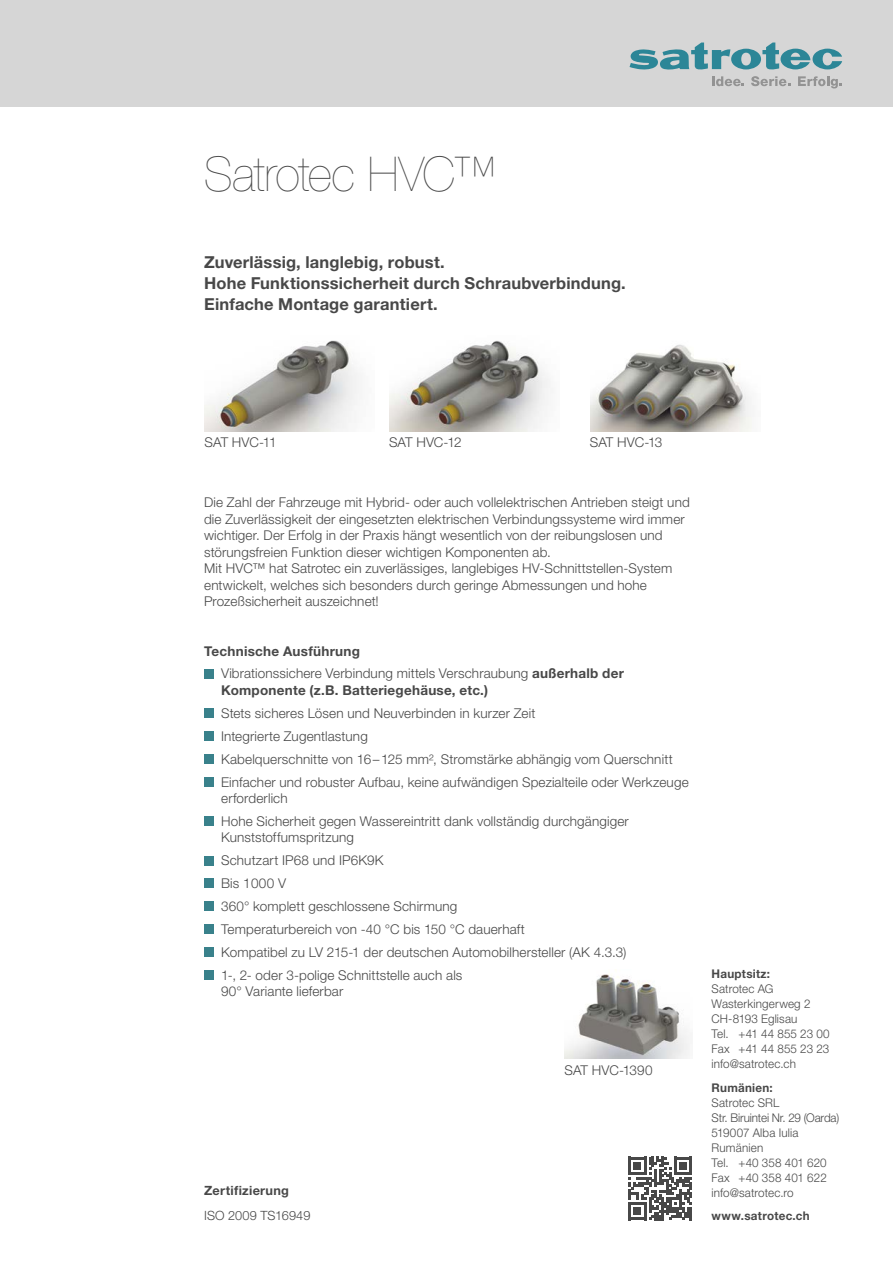
<style>
.page{position:relative;width:893px;height:1263px;background:#fff}
.page>*{position:absolute;margin:0;border:0;box-sizing:border-box;transform-origin:0 0}
.t1{font:200 48px "Helvetica Neue";letter-spacing:-.02em;color:#484848}
.t2{font:700 16.5px/21px "Helvetica Neue";letter-spacing:.01em;color:#484848}
.t3{font:300 13.5px/23px "Helvetica Neue";letter-spacing:.01em;color:#484848}
.t4{font:700 13.5px "Helvetica Neue";letter-spacing:.02em;color:#484848}
.t5{font:700 12.75px "Helvetica Neue";letter-spacing:.02em;color:#484848}
.t6{font:300 12.75px "Helvetica Neue";letter-spacing:.005em;color:#484848}
.t7{font:300 12px/15px "Helvetica Neue";letter-spacing:.01em;color:#484848}
.t8{font:700 12px "Helvetica Neue";letter-spacing:.025em;color:#484848}
.s1{font-weight:700}
</style>
<div class="page">
<div style="left:0;top:0;width:893px;height:106px;background:#d6d6d6"></div>
<svg style="left:630px;top:43px;width:212px;height:45px"></svg>
<div style="left:204px;top:669px;width:10px;height:9px;background:#39818b"></div>
<div style="left:204px;top:708px;width:10px;height:10px;background:#39818b"></div>
<div style="left:204px;top:731px;width:10px;height:10px;background:#39818b"></div>
<div style="left:204px;top:754px;width:10px;height:10px;background:#39818b"></div>
<div style="left:204px;top:777px;width:10px;height:9px;background:#39818b"></div>
<div style="left:204px;top:816px;width:10px;height:10px;background:#39818b"></div>
<div style="left:204px;top:856px;width:10px;height:9px;background:#39818b"></div>
<div style="left:204px;top:878px;width:10px;height:10px;background:#39818b"></div>
<div style="left:204px;top:901px;width:10px;height:10px;background:#39818b"></div>
<div style="left:204px;top:924px;width:10px;height:10px;background:#39818b"></div>
<div style="left:204px;top:947px;width:10px;height:10px;background:#39818b"></div>
<div style="left:204px;top:970px;width:10px;height:10px;background:#39818b"></div>
<svg style="left:628px;top:1157px;width:64px;height:63px"></svg>
<img style="left:564px;top:974px;width:126px;height:85px">
<img style="left:204px;top:340px;width:155px;height:92px">
<img style="left:389px;top:340px;width:161px;height:92px">
<img style="left:590px;top:344px;width:162px;height:88px">
<h1 class="t1" style="left:204px;top:146px;width:295px">Satrotec HVC™</h1>
<p class="t2" style="left:204px;top:251px;width:423px">Zuverlässig, langlebig, robust.<br>Hohe Funktionssicherheit durch Schraubverbindung.<br>Einfache Montage garantiert.</p>
<p class="t3" style="left:205px;top:430px;width:74px">SAT HVC-11</p>
<p class="t3" style="left:389px;top:430px;width:74px">SAT HVC-12</p>
<p class="t3" style="left:590px;top:430px;width:74px">SAT HVC-13</p>
<p class="t3" style="left:204px;top:494px;width:487px;line-height:16.5px">Die Zahl der Fahrzeuge mit Hybrid- oder auch vollelektrischen Antrieben steigt und die Zuverlässigkeit der eingesetzten elektrischen Verbindungssysteme wird immer wichtiger. Der Erfolg in der Praxis hängt wesentlich von der reibungslosen und störungsfreien Funktion dieser wichtigen Komponenten ab.<br>Mit HVC™ hat Satrotec ein zuverlässiges, langlebiges HV-Schnittstellen-System entwickelt, welches sich besonders durch geringe Abmessungen und hohe Prozeßsicherheit auszeichnet!</p>
<p class="t3" style="left:221px;top:639px;width:404px;text-indent:-17px"><span class="s1">Technische Ausführung<br></span>Vibrationssichere Verbindung mittels Verschraubung <span class="s1">außerhalb der</span></p>
<p class="t4" style="left:221px;top:682px;width:268px">Komponente (z.B. Batteriegehäuse, etc.)</p>
<p class="t3" style="left:221px;top:701px;width:469px">Stets sicheres Lösen und Neuverbinden in kurzer Zeit<br>Integrierte Zugentlastung<br>Kabelquerschnitte von 16–125 mm², Stromstärke abhängig vom Querschnitt Einfacher und robuster Aufbau, keine aufwändigen Spezialteile oder Werkzeuge</p>
<p class="t3" style="left:221px;top:786px;width:409px">erforderlich<br>Hohe Sicherheit gegen Wassereintritt dank vollständig durchgängiger</p>
<p class="t3" style="left:221px;top:826px;width:407px">Kunststoffumspritzung<br>Schutzart IP68 und IP6K9K<br>Bis 1000 V<br>360° komplett geschlossene Schirmung<br>Temperaturbereich von -40 °C bis 150 °C dauerhaft<br>Kompatibel zu LV 215-1 der deutschen Automobilhersteller (AK 4.3.3)<br>1-, 2- oder 3-polige Schnittstelle auch als</p>
<p class="t3" style="left:221px;top:980px;width:124px">90° Variante lieferbar</p>
<p class="t5" style="left:204px;top:1183px;width:86px">Zertifizierung</p>
<p class="t6" style="left:204px;top:1208px;width:108px">ISO 2009 TS16949</p>
<p class="t3" style="left:564px;top:1058px;width:90px">SAT HVC-1390</p>
<p class="t8" style="left:711px;top:967px;width:60px">Hauptsitz:</p>
<p class="t7" style="left:711px;top:981px;width:120px">Satrotec AG<br>Wasterkingerweg 2<br>CH-8193 Eglisau<br>Tel. +41 44 855 23 00<br>Fax +41 44 855 23 23 info@satrotec.ch</p>
<p class="t8" style="left:711px;top:1080px;width:63px">Rumänien:</p>
<p class="t7" style="left:711px;top:1095px;width:129px">Satrotec SRL<br>Str. Biruintei Nr. 29 (Oarda)<br>519007 Alba Iulia<br>Rumänien<br>Tel. +40 358 401 620<br>Fax +40 358 401 622 info@satrotec.ro</p>
<p class="t8" style="left:711px;top:1209px;width:100px">www.satrotec.ch</p>
</div>
